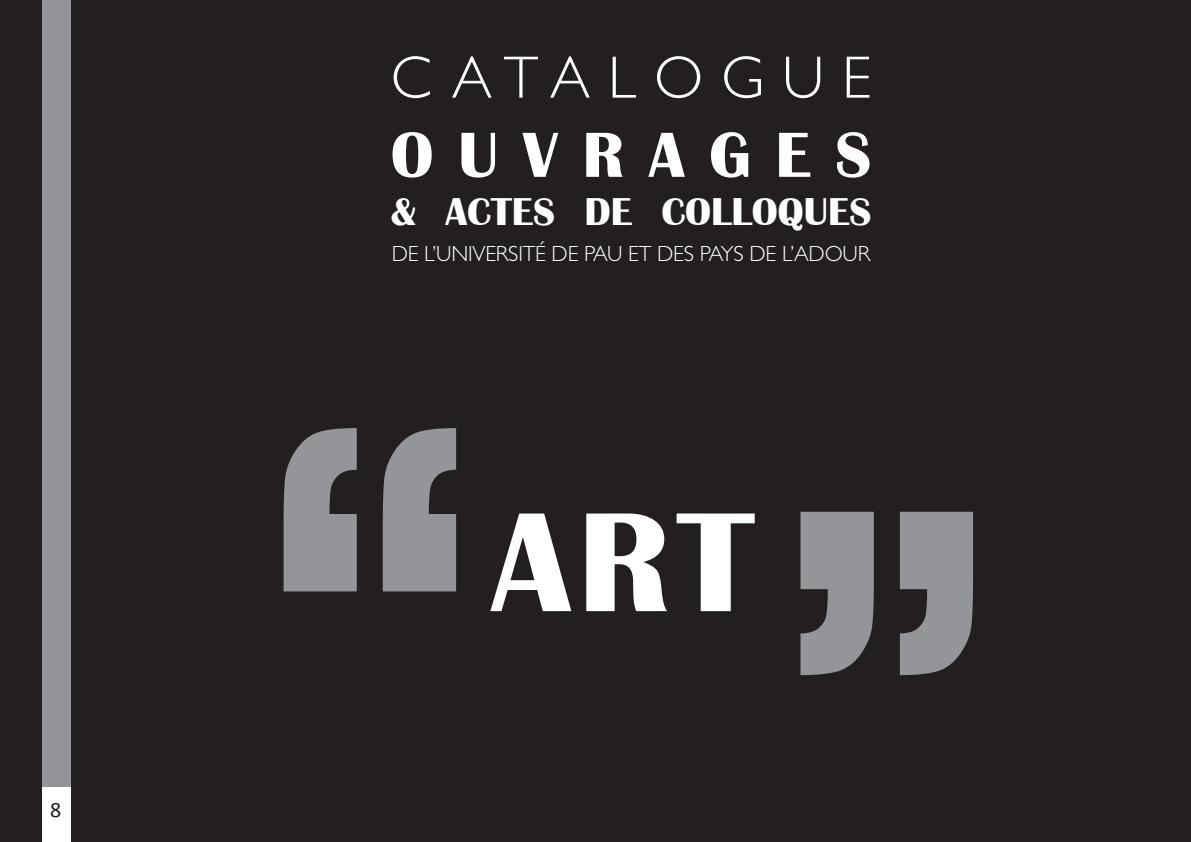
<style>
.page{position:relative;width:1191px;height:842px;background:#231f20}
.page>*{position:absolute;margin:0;border:0;box-sizing:border-box;transform-origin:0 0}
.t1{font:700 66px "Britannic";letter-spacing:.375em;color:#fff}
.t2{font:300 60px "Gill Sans Std";letter-spacing:.295em;color:#fff}
.t3{font:700 40px "Britannic";color:#fff}
.t4{font:300 22px "Gill Sans Std";letter-spacing:-.01em;color:#fff}
.t5{font:22px "Calibri";color:#231f20}
</style>
<div class="page">
<div style="left:42px;top:0;width:29px;height:842px;background:#939598"></div>
<div style="left:42px;top:787px;width:29px;height:55px;background:#fff"></div>
<svg style="left:800px;top:512px;width:173px;height:163px"></svg>
<svg style="left:283px;top:428px;width:173px;height:163px"></svg>
<svg style="left:490px;top:513px;width:81px;height:98px"></svg>
<svg style="left:586px;top:513px;width:81px;height:98px"></svg>
<svg style="left:676px;top:513px;width:78px;height:98px"></svg>
<p class="t5" style="left:50px;top:796px;width:13px">8</p>
<h2 class="t2" style="left:391px;top:44px;width:482px">CATALOGUE</h2>
<h1 class="t1" style="left:391px;top:118px;width:482px">OUVRAGES</h1>
<h3 class="t3" style="left:391px;top:189px;width:482px">&amp; ACTES DE COLLOQUES</h3>
<p class="t4" style="left:392px;top:241px;width:480px">DE L’UNIVERSITÉ DE PAU ET DES PAYS DE L’ADOUR</p>
</div>
